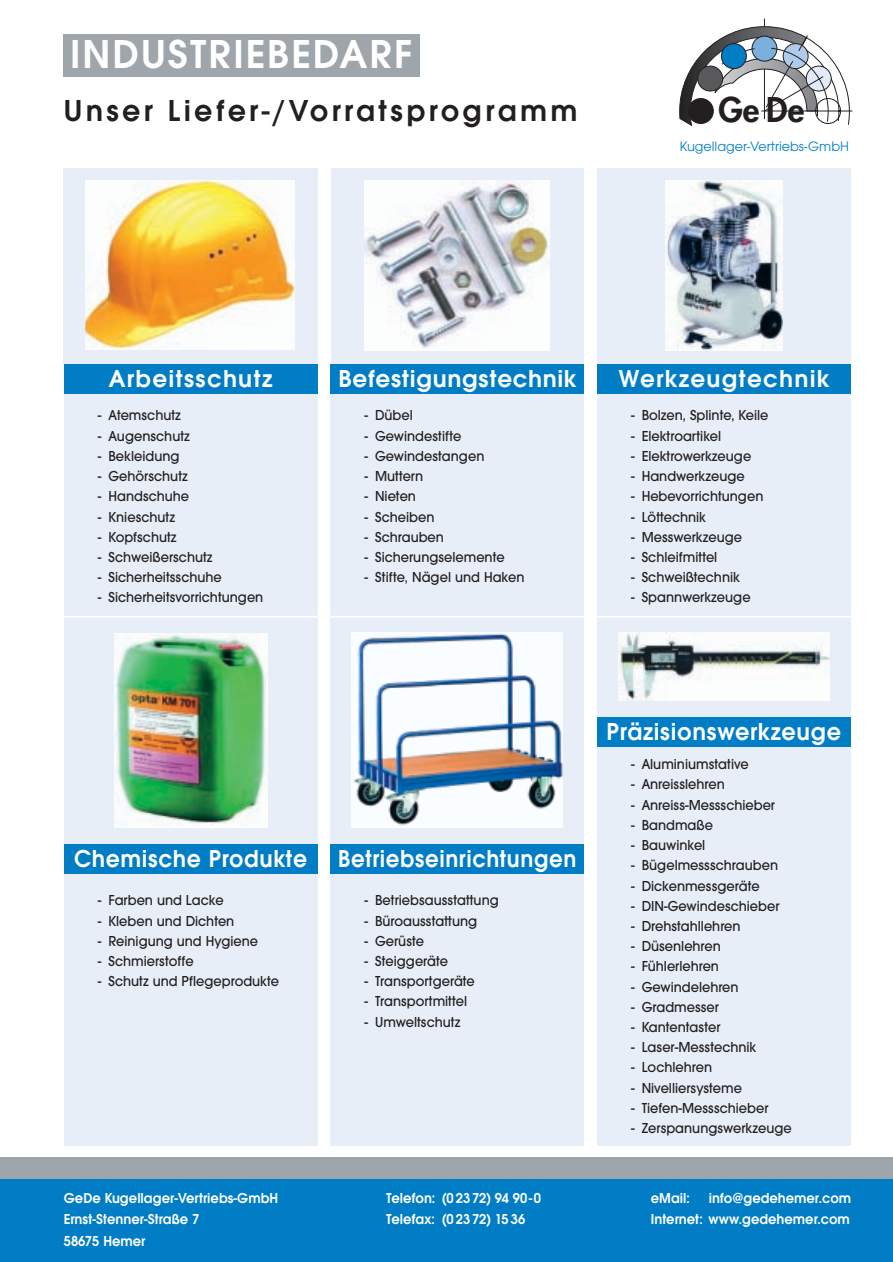
<style>
.page{position:relative;width:893px;height:1262px;background:#fff}
.page>*{position:absolute;margin:0;border:0;box-sizing:border-box;transform-origin:0 0}
.t1{font:600 42px "Avant Garde Gothic Itc T";letter-spacing:.05em;color:#fff}
.t2{font:800 33.15px "Futura";color:#231f20}
.t3{font:600 31.5px "Avant Garde Gothic Itc T";letter-spacing:.1em;color:#231f20}
.t4{font:600 25.5px "Avant Garde Gothic Itc T";letter-spacing:.025em;color:#fff}
.t5{font:600 25.5px "Avant Garde Gothic Itc T";letter-spacing:.05em;color:#fff}
.t6{font:600 25.5px "Avant Garde Gothic Itc T";letter-spacing:.025em;color:#fff;scale:.92 1}
.t7{font:600 25.5px "Avant Garde Gothic Itc T";letter-spacing:.025em;color:#fff;scale:.95 1}
.t8{font:500 15px "Avant Garde Gothic Itc T";color:#231f20;scale:.96 1}
.t9{font:600 15px/21.3px "Avant Garde Gothic Itc T";color:#fff;scale:.96 1}
.t10{font:14.25px "Avant Garde Gothic Itc T";color:#007dc5}
</style>
<div class="page">
<div style="left:64px;top:168px;width:786px;height:196px;background:#e7eef8"></div>
<div style="left:64px;top:393px;width:253px;height:753px;background:#e7eef8"></div>
<div style="left:330px;top:393px;width:254px;height:753px;background:#e7eef8"></div>
<div style="left:597px;top:393px;width:253px;height:753px;background:#e7eef8"></div>
<svg style="left:679px;top:18px;width:173px;height:108px"></svg>
<div style="left:64px;top:34px;width:356px;height:43px;background:#9ea6ab"></div>
<img style="left:85px;top:181px;width:210px;height:169px">
<img style="left:365px;top:181px;width:184px;height:170px">
<img style="left:665px;top:181px;width:117px;height:170px">
<div style="left:64px;top:364px;width:253px;height:29px;background:#007dc5"></div>
<div style="left:0;top:1178px;width:892px;height:84px;background:#007dc5"></div>
<div style="left:0;top:1157px;width:892px;height:21px;background:#9ea6ab"></div>
<div style="left:330px;top:364px;width:254px;height:29px;background:#007dc5"></div>
<div style="left:597px;top:364px;width:253px;height:29px;background:#007dc5"></div>
<div style="left:597px;top:716px;width:253px;height:30px;background:#007dc5"></div>
<div style="left:330px;top:844px;width:254px;height:30px;background:#007dc5"></div>
<img style="left:351px;top:632px;width:212px;height:196px">
<div style="left:317px;top:168px;width:13px;height:196px;background:#fff"></div>
<div style="left:584px;top:168px;width:13px;height:196px;background:#fff"></div>
<img style="left:618px;top:632px;width:211px;height:68px">
<div style="left:64px;top:844px;width:253px;height:30px;background:#007dc5"></div>
<img style="left:115px;top:633px;width:153px;height:194px">
<hr style="left:64px;top:616px;width:253px;height:1px;background:#fff">
<hr style="left:330px;top:616px;width:254px;height:1px;background:#fff">
<hr style="left:597px;top:616px;width:253px;height:1px;background:#fff">
<h1 class="t1" style="left:70px;top:41px;width:343px">INDUSTRIEBEDARF</h1>
<h3 class="t3" style="left:64px;top:100px;width:515px">Unser Liefer-/Vorratsprogramm</h3>
<h2 class="t2" style="left:718px;top:94px;width:87px">Ge De</h2>
<p class="t10" style="left:680px;top:141px;width:171px">Kugellager-Vertriebs-GmbH</p>
<h3 class="t5" style="left:109px;top:370px;width:165px">Arbeitsschutz</h3>
<p class="t8" style="left:98px;top:410px;width:88px">- Atemschutz</p>
<p class="t8" style="left:98px;top:431px;width:97px">- Augenschutz</p>
<p class="t8" style="left:98px;top:451px;width:87px">- Bekleidung</p>
<p class="t8" style="left:98px;top:471px;width:95px">- Gehörschutz</p>
<p class="t8" style="left:98px;top:491px;width:97px">- Handschuhe</p>
<p class="t8" style="left:98px;top:511px;width:82px">- Knieschutz</p>
<p class="t8" style="left:98px;top:532px;width:84px">- Kopfschutz</p>
<p class="t8" style="left:98px;top:552px;width:121px">- Schweißerschutz</p>
<p class="t8" style="left:98px;top:572px;width:131px">- Sicherheitsschuhe</p>
<p class="t8" style="left:98px;top:592px;width:174px">- Sicherheitsvorrichtungen</p>
<h3 class="t4" style="left:338px;top:370px;width:239px">Befestigungstechnik</h3>
<h3 class="t5" style="left:618px;top:370px;width:212px">Werkzeugtechnik</h3>
<p class="t8" style="left:364px;top:410px;width:52px">- Dübel</p>
<p class="t8" style="left:364px;top:431px;width:102px">- Gewindestifte</p>
<p class="t8" style="left:364px;top:451px;width:126px">- Gewindestangen</p>
<p class="t8" style="left:364px;top:471px;width:63px">- Muttern</p>
<p class="t8" style="left:364px;top:491px;width:55px">- Nieten</p>
<p class="t8" style="left:364px;top:511px;width:74px">- Scheiben</p>
<p class="t8" style="left:364px;top:532px;width:84px">- Schrauben</p>
<p class="t8" style="left:364px;top:552px;width:147px">- Sicherungselemente</p>
<p class="t8" style="left:364px;top:572px;width:168px">- Stifte, Nägel und Haken</p>
<p class="t8" style="left:631px;top:410px;width:145px">- Bolzen, Splinte, Keile</p>
<p class="t8" style="left:631px;top:431px;width:95px">- Elektroartikel</p>
<p class="t8" style="left:631px;top:451px;width:127px">- Elektrowerkzeuge</p>
<p class="t8" style="left:631px;top:471px;width:120px">- Handwerkzeuge</p>
<p class="t8" style="left:631px;top:491px;width:139px">- Hebevorrichtungen</p>
<p class="t8" style="left:631px;top:511px;width:80px">- Löttechnik</p>
<p class="t8" style="left:631px;top:532px;width:117px">- Messwerkzeuge</p>
<p class="t8" style="left:631px;top:552px;width:91px">- Schleifmittel</p>
<p class="t8" style="left:631px;top:572px;width:115px">- Schweißtechnik</p>
<p class="t8" style="left:631px;top:592px;width:126px">- Spannwerkzeuge</p>
<h3 class="t7" style="left:74px;top:850px;width:247px">Chemische Produkte</h3>
<p class="t8" style="left:98px;top:895px;width:132px">- Farben und Lacke</p>
<p class="t8" style="left:98px;top:915px;width:144px">- Kleben und Dichten</p>
<p class="t8" style="left:98px;top:936px;width:168px">- Reinigung und Hygiene</p>
<p class="t8" style="left:98px;top:956px;width:101px">- Schmierstoffe</p>
<p class="t8" style="left:98px;top:976px;width:190px">- Schutz und Pflegeprodukte</p>
<h3 class="t6" style="left:338px;top:850px;width:260px">Betriebseinrichtungen</h3>
<p class="t8" style="left:364px;top:895px;width:141px">- Betriebsausstattung</p>
<p class="t8" style="left:364px;top:915px;width:119px">- Büroausstattung</p>
<p class="t8" style="left:364px;top:936px;width:64px">- Gerüste</p>
<p class="t8" style="left:364px;top:956px;width:89px">- Steiggeräte</p>
<p class="t8" style="left:364px;top:976px;width:117px">- Transportgeräte</p>
<p class="t8" style="left:364px;top:996px;width:108px">- Transportmittel</p>
<p class="t8" style="left:364px;top:1016px;width:101px">- Umweltschutz</p>
<h3 class="t4" style="left:606px;top:723px;width:236px">Präzisionswerkzeuge</h3>
<p class="t8" style="left:631px;top:759px;width:124px">- Aluminiumstative</p>
<p class="t8" style="left:631px;top:779px;width:99px">- Anreisslehren</p>
<p class="t8" style="left:631px;top:800px;width:151px">- Anreiss-Messschieber</p>
<p class="t8" style="left:631px;top:820px;width:87px">- Bandmaße</p>
<p class="t8" style="left:631px;top:840px;width:79px">- Bauwinkel</p>
<p class="t8" style="left:631px;top:860px;width:155px">- Bügelmessschrauben</p>
<p class="t8" style="left:631px;top:880px;width:135px">- Dickenmessgeräte</p>
<p class="t8" style="left:631px;top:901px;width:156px">- DIN-Gewindeschieber</p>
<p class="t8" style="left:631px;top:921px;width:116px">- Drehstahllehren</p>
<p class="t8" style="left:631px;top:941px;width:95px">- Düsenlehren</p>
<p class="t8" style="left:631px;top:961px;width:93px">- Fühlerlehren</p>
<p class="t8" style="left:631px;top:981px;width:114px">- Gewindelehren</p>
<p class="t8" style="left:631px;top:1002px;width:93px">- Gradmesser</p>
<p class="t8" style="left:631px;top:1022px;width:95px">- Kantentaster</p>
<p class="t8" style="left:631px;top:1042px;width:132px">- Laser-Messtechnik</p>
<p class="t8" style="left:631px;top:1062px;width:86px">- Lochlehren</p>
<p class="t8" style="left:631px;top:1082px;width:117px">- Nivelliersysteme</p>
<p class="t8" style="left:631px;top:1102px;width:145px">- Tiefen-Messschieber</p>
<p class="t8" style="left:631px;top:1123px;width:169px">- Zerspanungswerkzeuge</p>
<p class="t9" style="left:64px;top:1188px;width:225px">GeDe Kugellager-Vertriebs-GmbH<br>Ernst-Stenner-Straße 7<br>58675 Hemer</p>
<p class="t9" style="left:386px;top:1188px;width:163px">Telefon: (0 2372) 94 90-0<br>Telefax: (0 2372) 15 36</p>
<p class="t9" style="left:651px;top:1188px;width:42px">eMail:</p>
<p class="t9" style="left:651px;top:1188px;width:210px;text-align:right">info@gedehemer.com<br>Internet: www.gedehemer.com</p>
</div>
